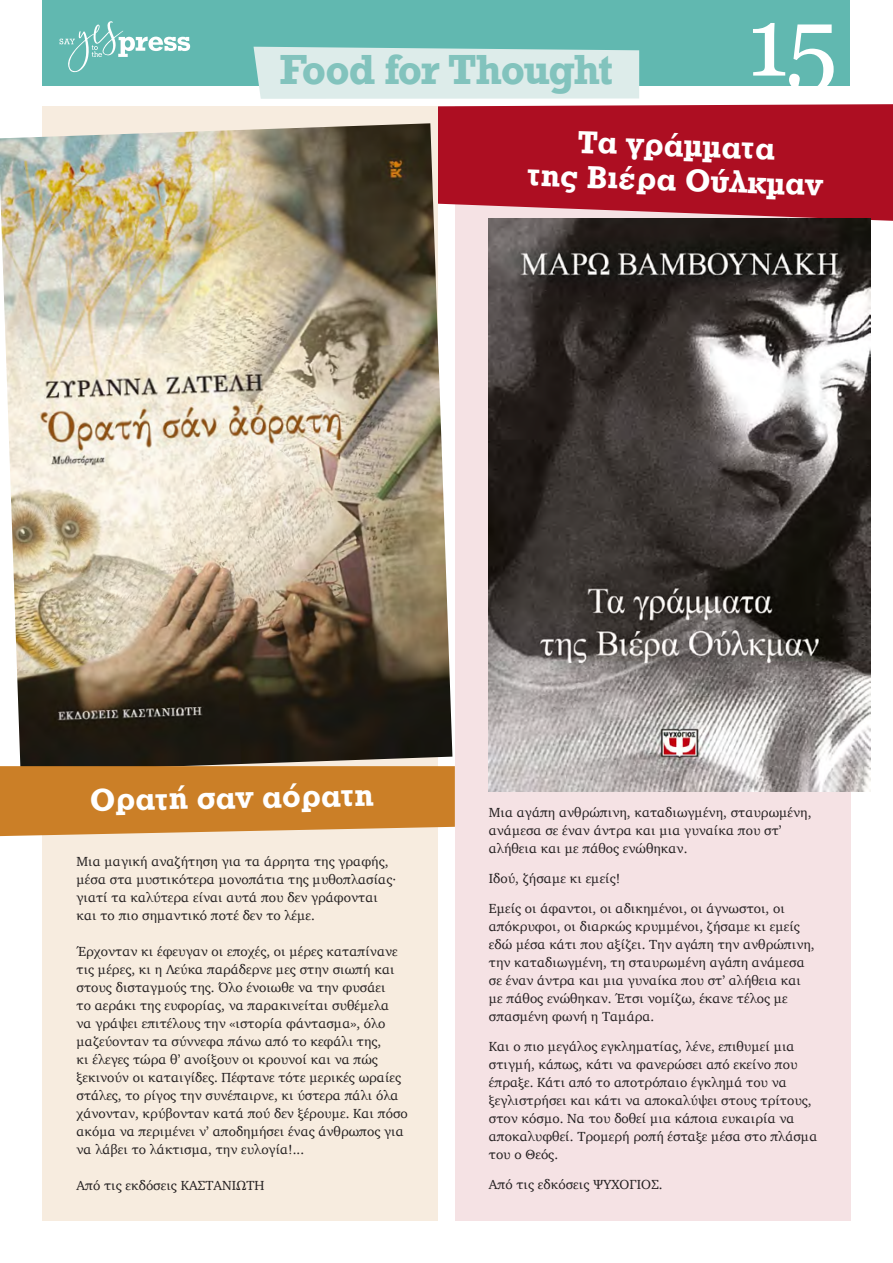
<style>
.page{position:relative;width:893px;height:1263px;background:#fff}
.page>*{position:absolute;margin:0;border:0;box-sizing:border-box;transform-origin:0 0}
.t1{font:97.5px "Georgia";color:#fff}
.t2{font:700 39.6px "Rockwell";letter-spacing:-.035em;color:#82c3bd}
.t3{font:33px/34.5px "UB Rockwell Bold";color:#fff;text-align:center}
.t4{font:13.5px/18px "Charter";color:#231f20}
</style>
<div class="page">
<div style="left:43px;top:0;width:807px;height:85px;background:#61b8b0"></div>
<svg style="left:60px;top:21px;width:130px;height:51px"></svg>
<div style="left:455px;top:106px;width:395px;height:1114px;background:#f5e2e4"></div>
<svg style="left:438px;top:104px;width:455px;height:117px;fill:#ad0e22"></svg>
<div style="left:43px;top:106px;width:395px;height:1114px;background:#f7ecdf"></div>
<img style="left:0;top:123px;width:452px;height:643px">
<svg style="left:0;top:766px;width:455px;height:70px"></svg>
<div style="left:254px;top:47px;width:385px;height:52px;background:#ddecea"></div>
<img style="left:489px;top:219px;width:381px;height:572px">
<h2 class="t2" style="left:280px;top:44px;width:335px">Food for Thought</h2>
<h1 class="t1" style="left:747px;top:-29px;width:92px">15</h1>
<h3 class="t3" style="left:530px;top:122px;width:296px;rotate:2deg">Τα γράμματα<br>της Βιέρα Ούλκμαν</h3>
<h3 class="t3" style="left:90px;top:782px;width:285px;rotate:-1deg">Ορατή σαν αόρατη</h3>
<p class="t4" style="left:77px;top:852px;width:321px">Μια μαγική αναζήτηση για τα άρρητα της γραφής, μέσα στα μυστικότερα μονοπάτια της μυθοπλασίας· γιατί τα καλύτερα είναι αυτά που δεν γράφονται και το πιο σημαντικό ποτέ δεν το λέμε.</p>
<p class="t4" style="left:77px;top:942px;width:333px">Έρχονταν κι έφευγαν οι εποχές, οι μέρες καταπίνανε τις μέρες, κι η Λεύκα παράδερνε μες στην σιωπή και στους δισταγμούς της. Όλο ένοιωθε να την φυσάει<br>το αεράκι της ευφορίας, να παρακινείται συθέμελα<br>να γράψει επιτέλους την «ιστορία φάντασμα», όλο μαζεύονταν τα σύννεφα πάνω από το κεφάλι της,<br>κι έλεγες τώρα θ’ ανοίξουν οι κρουνοί και να πώς ξεκινούν οι καταιγίδες. Πέφτανε τότε μερικές ωραίες στάλες, το ρίγος την συνέπαιρνε, κι ύστερα πάλι όλα χάνονταν, κρύβονταν κατά πού δεν ξέρουμε. Και πόσο ακόμα να περιμένει ν’ αποδημήσει ένας άνθρωπος για να λάβει το λάκτισμα, την ευλογία!...</p>
<p class="t4" style="left:77px;top:1176px;width:190px">Από τις εκδόσεις ΚΑΣΤΑΝΙΩΤΗ</p>
<p class="t4" style="left:489px;top:803px;width:324px">Μια αγάπη ανθρώπινη, καταδιωγμένη, σταυρωμένη, ανάμεσα σε έναν άντρα και μια γυναίκα που στ’ αλήθεια και με πάθος ενώθηκαν.</p>
<p class="t4" style="left:489px;top:869px;width:133px">Ιδού, ζήσαμε κι εμείς!</p>
<p class="t4" style="left:489px;top:899px;width:327px">Εμείς οι άφαντοι, οι αδικημένοι, οι άγνωστοι, οι απόκρυφοι, οι διαρκώς κρυμμένοι, ζήσαμε κι εμείς εδώ μέσα κάτι που αξίζει. Την αγάπη την ανθρώπινη, την καταδιωγμένη, τη σταυρωμένη αγάπη ανάμεσα σε έναν άντρα και μια γυναίκα που στ’ αλήθεια και με πάθος ενώθηκαν. Έτσι νομίζω, έκανε τέλος με σπασμένη φωνή η Ταμάρα.</p>
<p class="t4" style="left:489px;top:1037px;width:330px">Και ο πιο μεγάλος εγκληματίας, λένε, επιθυμεί μια στιγμή, κάπως, κάτι να φανερώσει από εκείνο που έπραξε. Κάτι από το αποτρόπαιο έγκλημά του να ξεγλιστρήσει και κάτι να αποκαλύψει στους τρίτους, στον κόσμο. Να του δοθεί μια κάποια ευκαιρία να αποκαλυφθεί. Τρομερή ροπή έσταξε μέσα στο πλάσμα του ο Θεός.</p>
<p class="t4" style="left:489px;top:1175px;width:175px">Από τις εδκόσεις ΨΥΧΟΓΙΟΣ.</p>
</div>
